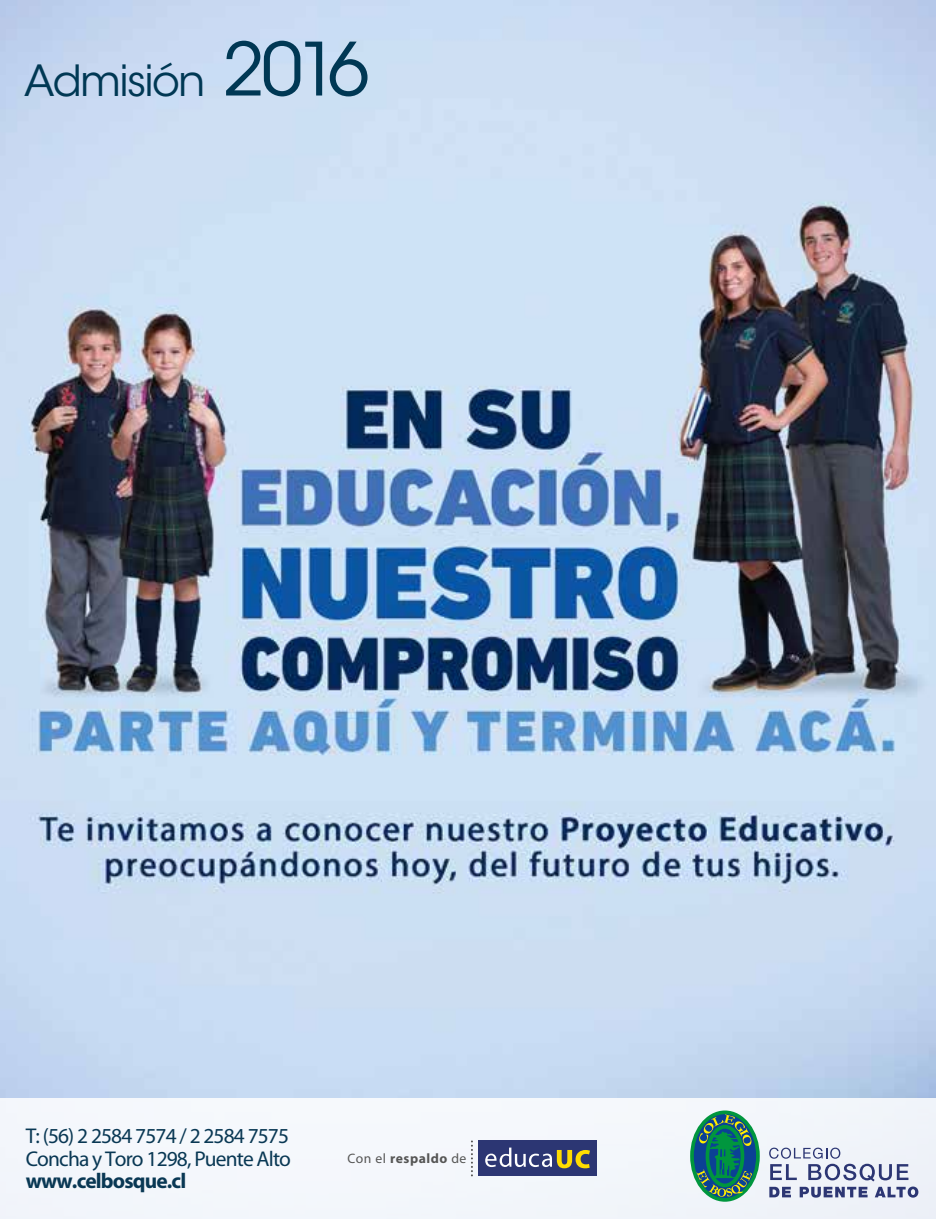
<style>
.page{position:relative;width:936px;height:1219px;background:#fff}
.page>*{position:absolute;margin:0;border:0;box-sizing:border-box;transform-origin:0 0}
.t1{font:42.8px "ITC Avant Garde Std";letter-spacing:-.04em;color:#003854}
.t2{font:21.4px/22.6px "Myriad Pro";letter-spacing:-.04em;color:#093854}
.t3{font:700 21.4px "Myriad Pro";letter-spacing:-.04em;color:#093854}
.t4{font:700 13.6px "Myriad Pro";letter-spacing:.04em;color:#565655}
.s1{font-size:72.8px}
.s2{font-weight:400}
</style>
<div class="page">
<img style="left:0;top:0;width:935px;height:1098px">
<div style="left:0;top:1098px;width:935px;height:121px;background:#f3f7fb"></div>
<div style="left:478px;top:1140px;width:118px;height:36px;background:#2c3673"></div>
<svg style="left:485px;top:1147px;width:105px;height:21px"></svg>
<svg style="left:471px;top:1140px;width:2px;height:36px"></svg>
<svg style="left:690px;top:1110px;width:69px;height:92px"></svg>
<svg style="left:769px;top:1148px;width:149px;height:50px"></svg>
<h1 class="t1" style="left:24px;top:54px;width:347px">Admisión <span class="s1">2016</span></h1>
<p class="t2" style="left:26px;top:1125px;width:267px">T: (56) 2 2584 7574 / 2 2584 7575<br>Concha y Toro 1298, Puente Alto</p>
<p class="t3" style="left:26px;top:1167px;width:162px">www.celbosque.cl</p>
<p class="t4" style="left:347px;top:1149px;width:120px"><span class="s2">Con el</span> respaldo <span class="s2">de</span></p>
</div>
